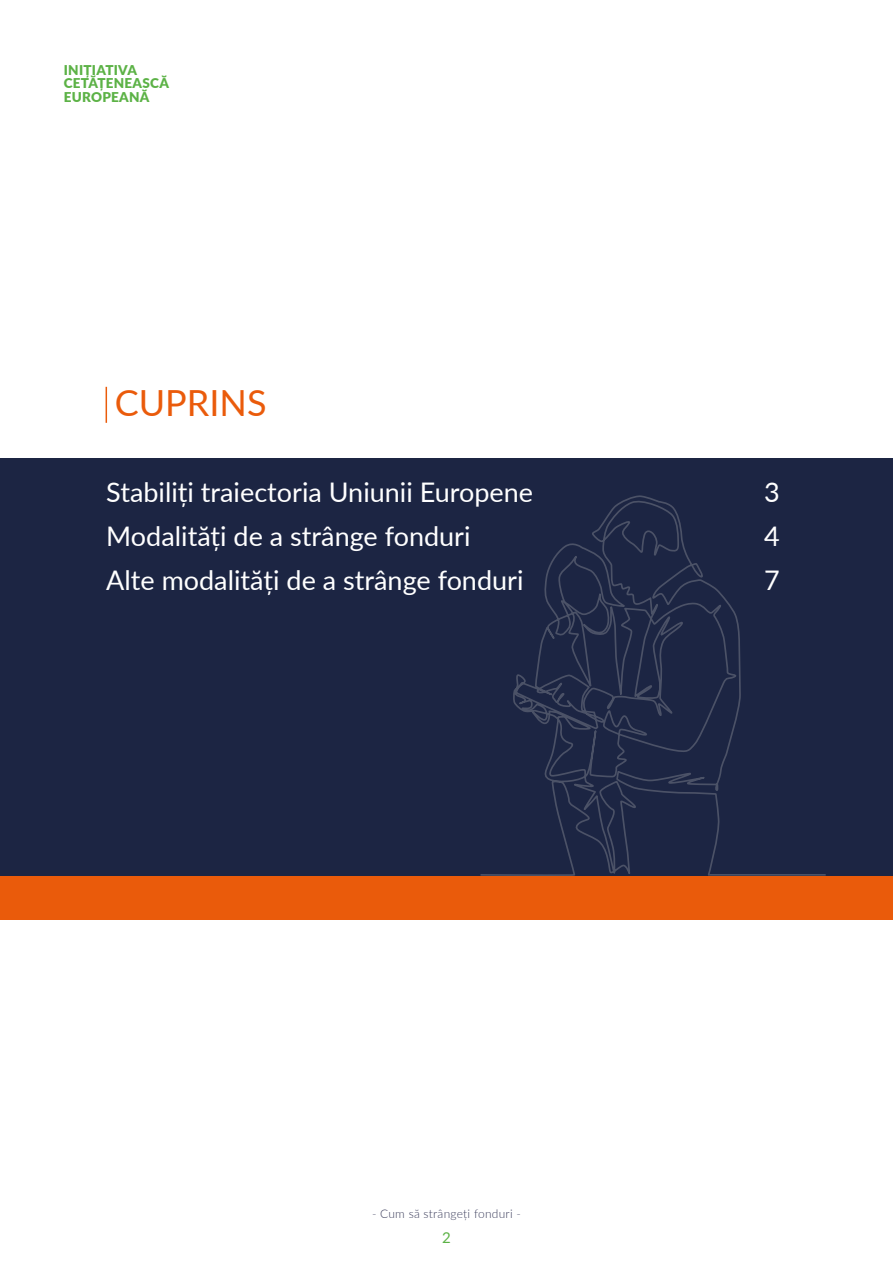
<style>
.page{position:relative;width:893px;height:1263px;background:#fff}
.page>*{position:absolute;margin:0;border:0;box-sizing:border-box;transform-origin:0 0}
.t1{font:36px "Lato";color:#ea5b0b}
.t2{font:27px "Lato";color:#fff}
.t3{font:15px "Lato";color:#5cb246}
.t4{font:900 13.5px/13.5px "Lato";letter-spacing:.02em;color:#5cb246}
.t5{font:300 12px "Lato";letter-spacing:.02em;color:#3c3e5c}
</style>
<div class="page">
<div style="left:0;top:459px;width:893px;height:417px;background:#1c2543"></div>
<svg style="left:480px;top:495px;width:346px;height:381px"></svg>
<div style="left:0;top:876px;width:893px;height:43px;background:#ea5b0b"></div>
<hr style="left:106px;top:387px;width:1px;height:36px;background:#ea5b0b">
<p class="t4" style="left:64px;top:62px;width:107px">INIȚIATIVA<br>CETĂȚENEASCĂ<br>EUROPEANĂ</p>
<h1 class="t1" style="left:115px;top:377px;width:153px">CUPRINS</h1>
<p class="t2" style="left:106px;top:473px;width:428px">Stabiliți traiectoria Uniunii Europene</p>
<p class="t2" style="left:764px;top:473px;width:17px">3</p>
<p class="t2" style="left:106px;top:517px;width:366px">Modalități de a strânge fonduri</p>
<p class="t2" style="left:764px;top:517px;width:17px">4</p>
<p class="t2" style="left:106px;top:560px;width:419px">Alte modalități de a strânge fonduri</p>
<p class="t2" style="left:764px;top:560px;width:17px">7</p>
<p class="t5" style="left:372px;top:1206px;width:150px">- Cum să strângeți fonduri -</p>
<p class="t3" style="left:442px;top:1227px;width:10px">2</p>
</div>
